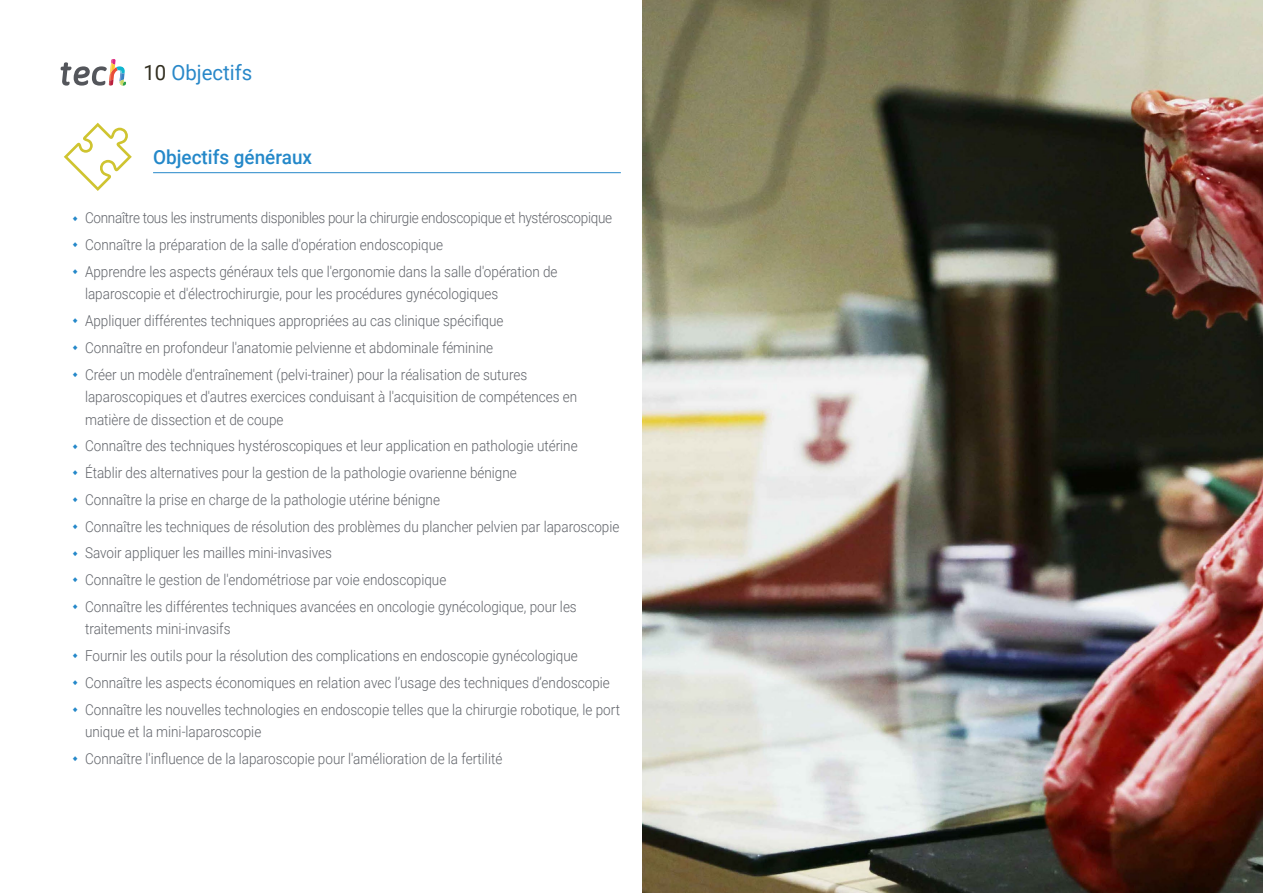
<style>
.page{position:relative;width:1263px;height:893px;background:#fff}
.page>*{position:absolute;margin:0;border:0;box-sizing:border-box;transform-origin:0 0}
.t1{font:21px "Roboto";color:#2988c9}
.t2{font:500 19.5px "Roboto";color:#2488c9}
.t3{font:300 15px/26.7px "Roboto";color:#61646a;scale:.9 1}
.s1{color:#312e20}
</style>
<div class="page">
<img style="left:642px;top:0;width:621px;height:893px">
<hr style="left:153px;top:172px;width:468px;height:1px;background:#2488c9">
<svg style="left:64px;top:123px;width:68px;height:68px"></svg>
<svg style="left:61px;top:59px;width:65px;height:27px"></svg>
<h1 class="t1" style="left:144px;top:57px;width:110px"><span class="s1">10</span> Objectifs</h1>
<h2 class="t2" style="left:153px;top:144px;width:160px">Objectifs généraux</h2>
<p class="t3" style="left:85px;top:204px;width:587px">Connaître tous les instruments disponibles pour la chirurgie endoscopique et hystéroscopique<br>Connaître la préparation de la salle d'opération endoscopique<br>Apprendre les aspects généraux tels que l'ergonomie dans la salle d'opération de</p>
<p class="t3" style="left:85px;top:280px;width:493px">laparoscopie et d'électrochirurgie, pour les procédures gynécologiques Appliquer différentes techniques appropriées au cas clinique spécifique Connaître en profondeur l'anatomie pelvienne et abdominale féminine Créer un modèle d'entraînement (pelvi-trainer) pour la réalisation de sutures</p>
<p class="t3" style="left:85px;top:385px;width:548px;line-height:22.5px">laparoscopiques et d'autres exercices conduisant à l'acquisition de compétences en matière de dissection et de coupe</p>
<p class="t3" style="left:85px;top:432px;width:595px">Connaître des techniques hystéroscopiques et leur application en pathologie utérine<br>Établir des alternatives pour la gestion de la pathologie ovarienne bénigne<br>Connaître la prise en charge de la pathologie utérine bénigne<br>Connaître les techniques de résolution des problèmes du plancher pelvien par laparoscopie Savoir appliquer les mailles mini-invasives<br>Connaître le gestion de l'endométriose par voie endoscopique<br>Connaître les différentes techniques avancées en oncologie gynécologique, pour les</p>
<p class="t3" style="left:85px;top:615px;width:596px">traitements mini-invasifs<br>Fournir les outils pour la résolution des complications en endoscopie gynécologique Connaître les aspects économiques en relation avec l’usage des techniques d’endoscopie Connaître les nouvelles technologies en endoscopie telles que la chirurgie robotique, le port</p>
<p class="t3" style="left:85px;top:718px;width:465px">unique et la mini-laparoscopie<br>Connaître l'influence de la laparoscopie pour l'amélioration de la fertilité</p>
</div>
